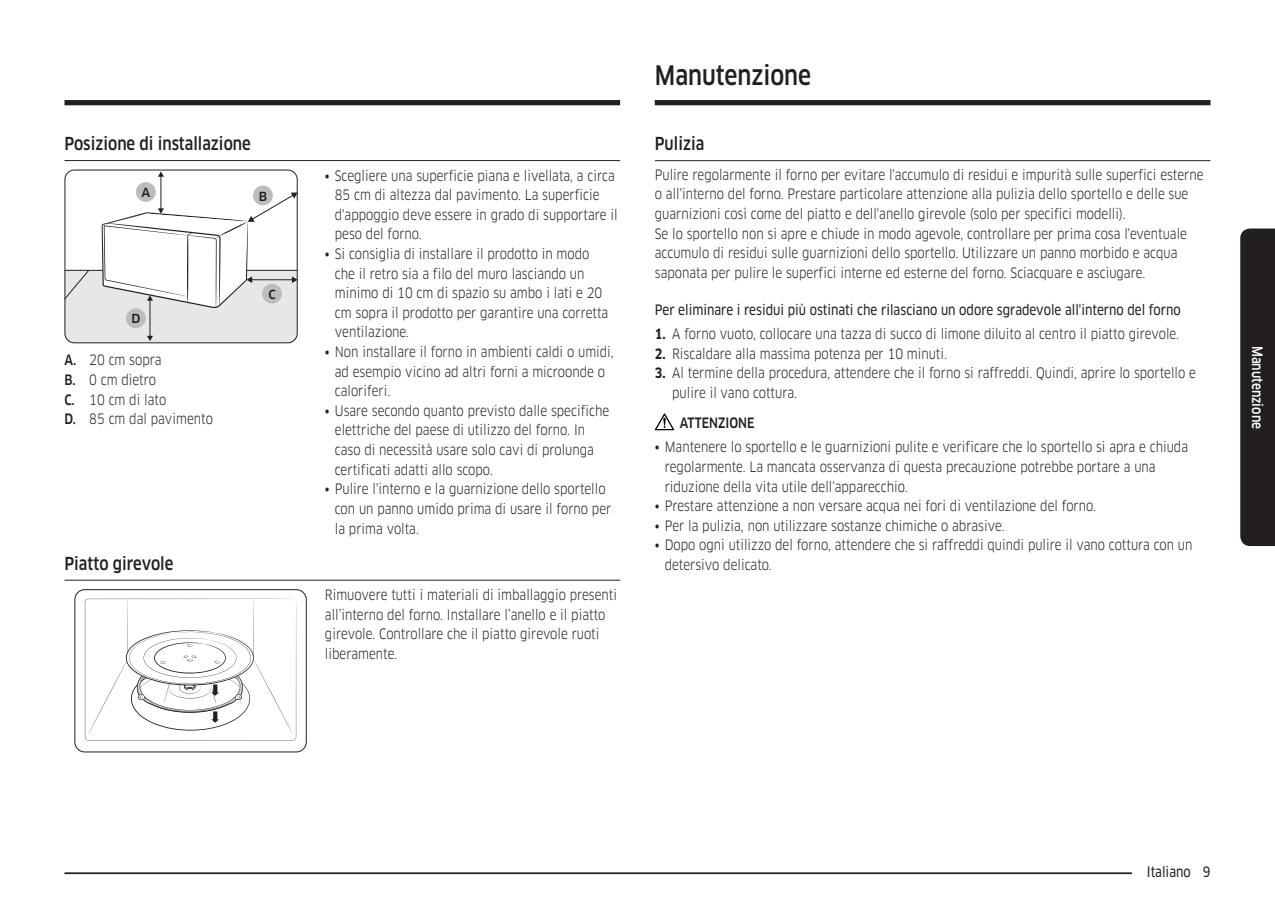
<style>
.page{position:relative;width:1275px;height:903px;background:#fff}
.page>*{position:absolute;margin:0;border:0;box-sizing:border-box;transform-origin:0 0}
.t1{font:500 26.25px "Samsung Clan Pro";color:#231f20;scale:.85 1}
.t2{font:500 17.5px "Samsung Clan Pro";color:#231f20;scale:.85 1}
.t3{font:14px/19.6px "Samsung Clan Pro";color:#231f20;scale:.85 1}
.t4{font:14px "Samsung Clan Pro News";color:#231f20;scale:.85 1}
.t5{font:500 14px "Samsung Clan Pro";color:#fff;scale:.85 1}
.t6{font:500 14px "Samsung Clan Pro";color:#231f20;scale:.85 1}
.t7{font:500 12.25px "Samsung Clan Pro";color:#231f20}
.s1{font-weight:500}
.s2{font-family:"Samsung Clan Pro News"}
.s3{font-weight:700}
</style>
<div class="page">
<hr style="left:64px;top:872px;width:1092px;height:2px;background:#231f20">
<div style="left:1132px;top:862px;width:78px;height:17px;background:#fff"></div>
<div style="left:1240px;top:228px;width:35px;height:318px;background:#231f20"></div>
<div style="left:64px;top:100px;width:556px;height:5px;background:#231f20"></div>
<div style="left:655px;top:100px;width:555px;height:5px;background:#231f20"></div>
<hr style="left:655px;top:160px;width:555px;height:1px;background:#231f20">
<svg style="left:655px;top:413px;width:19px;height:17px"></svg>
<hr style="left:64px;top:160px;width:556px;height:1px;background:#231f20">
<hr style="left:64px;top:580px;width:556px;height:1px;background:#231f20">
<div style="left:64px;top:270px;width:234px;height:73px;background:#e6e7e9"></div>
<hr style="left:64px;top:270px;width:234px;height:1px;background:#231f20">
<svg style="left:66px;top:269px;width:24px;height:29px"></svg>
<hr style="left:160px;top:176px;width:1px;height:33px;background:#231f20">
<svg style="left:158px;top:172px;width:6px;height:5px"></svg>
<hr style="left:150px;top:300px;width:1px;height:37px;background:#231f20">
<svg style="left:147px;top:336px;width:6px;height:5px"></svg>
<svg style="left:102px;top:193px;width:194px;height:115px"></svg>
<div style="left:136px;top:182px;width:20px;height:20px;background:#bcbdc0;border-radius:50%"></div>
<div style="left:253px;top:186px;width:20px;height:19px;background:#bcbdc0;border-radius:50%"></div>
<div style="left:262px;top:284px;width:20px;height:20px;background:#bcbdc0;border-radius:50%"></div>
<div style="left:126px;top:308px;width:20px;height:20px;background:#bcbdc0;border-radius:50%"></div>
<div style="left:64px;top:170px;width:234px;height:173px;border:1px solid #231f20;border-radius:9px"></div>
<div style="left:79px;top:593px;width:223px;height:156px;background:linear-gradient(to right,#fff,#fff)"></div>
<svg style="left:85px;top:599px;width:211px;height:141px"></svg>
<div style="left:74px;top:589px;width:233px;height:163px;border:1px solid #231f20;border-radius:10px"></div>
<p class="t2" style="left:64px;top:134px;width:221px">Posizione di installazione</p>
<p class="t7" style="left:141px;top:185px;width:10px">A</p>
<p class="t7" style="left:259px;top:189px;width:10px">B</p>
<p class="t7" style="left:131px;top:312px;width:11px">D</p>
<p class="t3" style="left:64px;top:350px;width:176px"><span class="s1">A.</span> 20 cm sopra<br><span class="s1">B.</span> 0 cm dietro<br><span class="s1">C.</span> 10 cm di lato<br><span class="s1">D.</span> 85 cm dal pavimento</p>
<p class="t2" style="left:64px;top:553px;width:130px">Piatto girevole</p>
<p class="t7" style="left:268px;top:287px;width:9px">C</p>
<p class="t3" style="left:335px;top:166px;width:334px;text-indent:-10px"><span class="s2">•</span> Scegliere una superficie piana e livellata, a circa 85 cm di altezza dal pavimento. La superficie d'appoggio deve essere in grado di supportare il peso del forno.</p>
<p class="t3" style="left:335px;top:244px;width:323px;text-indent:-10px"><span class="s2">•</span> Si consiglia di installare il prodotto in modo che il retro sia a filo del muro lasciando un minimo di 10 cm di spazio su ambo i lati e 20 cm sopra il prodotto per garantire una corretta ventilazione.</p>
<p class="t3" style="left:335px;top:342px;width:330px;text-indent:-10px"><span class="s2">•</span> Non installare il forno in ambienti caldi o umidi, ad esempio vicino ad altri forni a microonde o caloriferi.</p>
<p class="t3" style="left:335px;top:401px;width:324px;text-indent:-10px"><span class="s2">•</span> Usare secondo quanto previsto dalle specifiche elettriche del paese di utilizzo del forno. In caso di necessità usare solo cavi di prolunga certificati adatti allo scopo.</p>
<p class="t3" style="left:335px;top:479px;width:327px;text-indent:-10px"><span class="s2">•</span> Pulire l'interno e la guarnizione dello sportello con un panno umido prima di usare il forno per la prima volta.</p>
<p class="t3" style="left:325px;top:585px;width:345px">Rimuovere tutti i materiali di imballaggio presenti all’interno del forno. Installare l’anello e il piatto girevole. Controllare che il piatto girevole ruoti liberamente.</p>
<h1 class="t1" style="left:655px;top:60px;width:185px">Manutenzione</h1>
<p class="t2" style="left:655px;top:134px;width:60px">Pulizia</p>
<p class="t3" style="left:655px;top:165px;width:647px">Pulire regolarmente il forno per evitare l'accumulo di residui e impurità sulle superfici esterne o all'interno del forno. Prestare particolare attenzione alla pulizia dello sportello e delle sue guarnizioni così come del piatto e dell'anello girevole (solo per specifici modelli).<br>Se lo sportello non si apre e chiude in modo agevole, controllare per prima cosa l'eventuale accumulo di residui sulle guarnizioni dello sportello. Utilizzare un panno morbido e acqua saponata per pulire le superfici interne ed esterne del forno. Sciacquare e asciugare.</p>
<p class="t4" style="left:655px;top:301px;width:620px">Per eliminare i residui più ostinati che rilasciano un odore sgradevole all'interno del forno</p>
<p class="t3" style="left:655px;top:324px;width:618px"><span class="s3">1.</span> A forno vuoto, collocare una tazza di succo di limone diluito al centro il piatto girevole.</p>
<p class="t3" style="left:655px;top:344px;width:345px"><span class="s3">2.</span> Riscaldare alla massima potenza per 10 minuti.</p>
<p class="t3" style="left:672px;top:363px;width:618px;text-indent:-17px"><span class="s3">3.</span> Al termine della procedura, attendere che il forno si raffreddi. Quindi, aprire lo sportello e pulire il vano cottura.</p>
<p class="t6" style="left:680px;top:414px;width:90px">ATTENZIONE</p>
<p class="t3" style="left:665px;top:437px;width:617px;text-indent:-10px"><span class="s2">•</span> Mantenere lo sportello e le guarnizioni pulite e verificare che lo sportello si apra e chiuda regolarmente. La mancata osservanza di questa precauzione potrebbe portare a una riduzione della vita utile dell'apparecchio.</p>
<p class="t3" style="left:655px;top:496px;width:521px"><span class="s2">•</span> Prestare attenzione a non versare acqua nei fori di ventilazione del forno.</p>
<p class="t3" style="left:655px;top:516px;width:413px"><span class="s2">•</span> Per la pulizia, non utilizzare sostanze chimiche o abrasive.</p>
<p class="t3" style="left:665px;top:535px;width:622px;text-indent:-10px"><span class="s2">•</span> Dopo ogni utilizzo del forno, attendere che si raffreddi quindi pulire il vano cottura con un detersivo delicato.</p>
<p class="t5" style="left:1265px;top:346px;width:100px;rotate:90deg">Manutenzione</p>
<p class="t4" style="left:1147px;top:863px;width:76px">Italiano 9</p>
</div>
